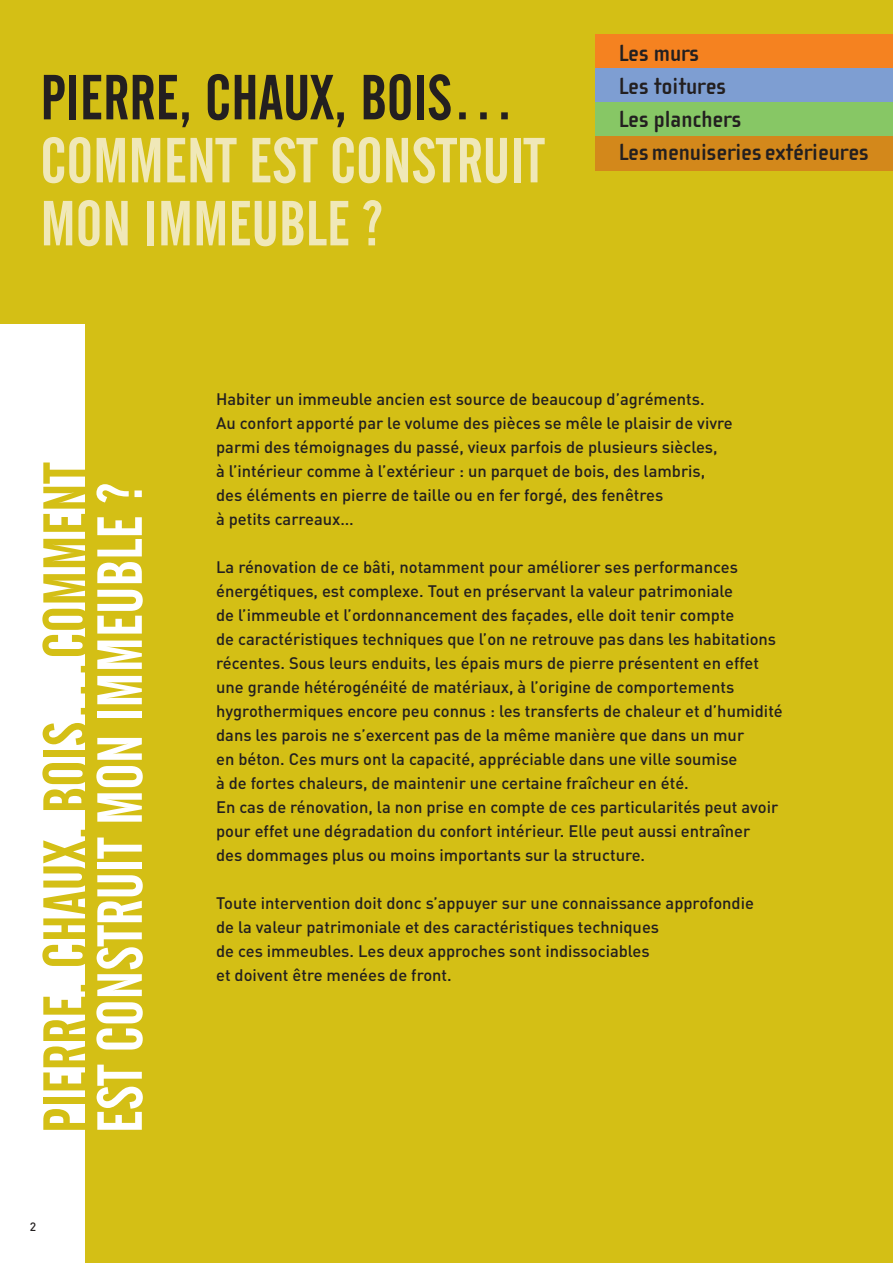
<style>
.page{position:relative;width:893px;height:1263px;background:#fff}
.page>*{position:absolute;margin:0;border:0;box-sizing:border-box;transform-origin:0 0}
.t1{font:63px/54px "Alternate Gothic No 2 BT";color:#d4bf15}
.t2{font:63px/63px "Alternate Gothic No 2 BT";color:#f0e8b8}
.t3{font:700 24px/33.2px "Cholla Sans";color:#231f20}
.t4{font:500 16.5px/24px "DIN";color:#231f20}
.t5{font:500 12px "DIN";color:#231f20}
.s1{color:#231f20}
.s2{color:#fff}
</style>
<div class="page">
<div style="left:85px;top:82px;width:808px;height:1181px;background:#d4bf15"></div>
<div style="left:0;top:0;width:893px;height:323px;background:#d4bf15"></div>
<div style="left:595px;top:34px;width:298px;height:34px;background:#f58220"></div>
<div style="left:595px;top:68px;width:298px;height:34px;background:#7e9ed2"></div>
<div style="left:595px;top:102px;width:298px;height:34px;background:#87c765"></div>
<div style="left:595px;top:136px;width:298px;height:34px;background:#d3881b"></div>
<p class="t2" style="left:40px;top:67px;width:505px"><span class="s1">PIERRE, CHAUX, BOIS…<br></span>COMMENT EST CONSTRUIT<br>MON IMMEUBLE ?</p>
<p class="t3" style="left:619px;top:37px;width:251px">Les murs<br>Les toitures<br>Les planchers<br>Les menuiseries extérieures</p>
<p class="t1" style="left:40px;top:1133px;width:673px;rotate:-90deg">PIERRE, CHAUX, BOIS…COMMENT<br><span class="s2">EST CONSTRUIT MON IMMEUBLE ?</span></p>
<p class="t5" style="left:30px;top:1219px;width:8px">2</p>
<p class="t4" style="left:216px;top:386px;width:518px">Habiter un immeuble ancien est source de beaucoup d’agréments.<br>Au confort apporté par le volume des pièces se mêle le plaisir de vivre parmi des témoignages du passé, vieux parfois de plusieurs siècles,<br>à l’intérieur comme à l’extérieur : un parquet de bois, des lambris, des éléments en pierre de taille ou en fer forgé, des fenêtres<br>à petits carreaux…</p>
<p class="t4" style="left:216px;top:554px;width:568px">La rénovation de ce bâti, notamment pour améliorer ses performances énergétiques, est complexe. Tout en préservant la valeur patrimoniale<br>de l’immeuble et l’ordonnancement des façades, elle doit tenir compte<br>de caractéristiques techniques que l’on ne retrouve pas dans les habitations récentes. Sous leurs enduits, les épais murs de pierre présentent en effet une grande hétérogénéité de matériaux, à l’origine de comportements hygrothermiques encore peu connus : les transferts de chaleur et d’humidité dans les parois ne s’exercent pas de la même manière que dans un mur<br>en béton. Ces murs ont la capacité, appréciable dans une ville soumise<br>à de fortes chaleurs, de maintenir une certaine fraîcheur en été.<br>En cas de rénovation, la non prise en compte de ces particularités peut avoir pour effet une dégradation du confort intérieur. Elle peut aussi entraîner<br>des dommages plus ou moins importants sur la structure.</p>
<p class="t4" style="left:216px;top:890px;width:539px">Toute intervention doit donc s’appuyer sur une connaissance approfondie de la valeur patrimoniale et des caractéristiques techniques<br>de ces immeubles. Les deux approches sont indissociables<br>et doivent être menées de front.</p>
</div>
